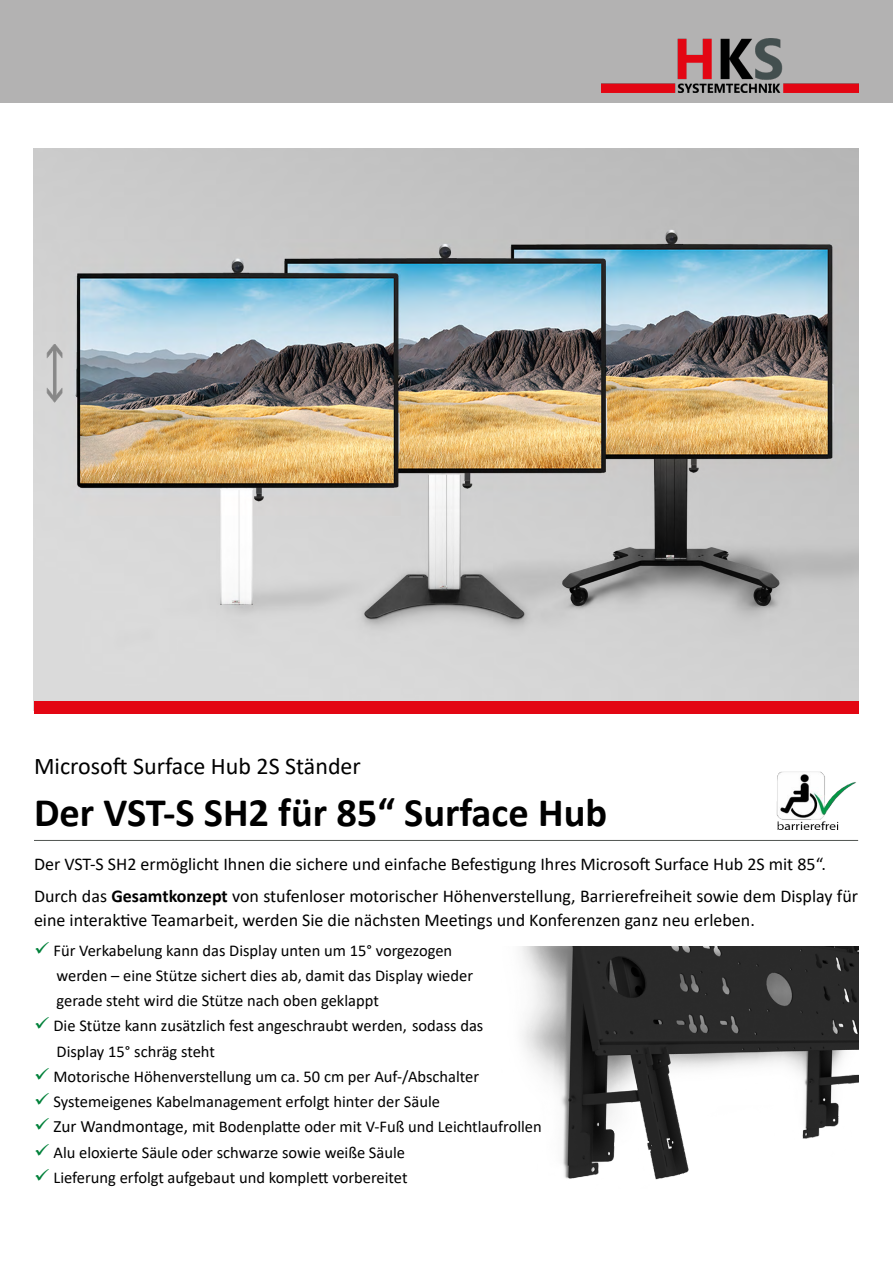
<style>
.page{position:relative;width:893px;height:1263px;background:#fff}
.page>*{position:absolute;margin:0;border:0;box-sizing:border-box;transform-origin:0 0}
.t1{font:700 40.5px "Calibri";color:#000}
.t2{font:24px "Calibri";color:#000}
.t3{font:18px/32.5px "Calibri";color:#000}
.t4{font:16.5px/25.2px "Calibri";color:#000}
.s1{font-weight:700}
.s2{color:#00813a}
.s3{font-size:17.25px}
</style>
<div class="page">
<div style="left:0;top:0;width:893px;height:102px;background:#b3b2b2"></div>
<svg style="left:847px;top:92px;width:12px;height:1px"></svg>
<hr style="left:34px;top:840px;width:824px;height:1px;background:#4f5350">
<img style="left:776px;top:771px;width:80px;height:59px">
<img style="left:521px;top:946px;width:338px;height:234px">
<img style="left:34px;top:149px;width:825px;height:552px">
<img style="left:47px;top:344px;width:15px;height:58px">
<img style="left:602px;top:39px;width:257px;height:53px">
<div style="left:34px;top:701px;width:825px;height:12px;background:#e30613"></div>
<h2 class="t2" style="left:34px;top:749px;width:328px">Microsoft Surface Hub 2S Ständer</h2>
<h1 class="t1" style="left:34px;top:784px;width:575px">Der VST-S SH2 für 85“ Surface Hub</h1>
<p class="t3" style="left:34px;top:847px;width:826px">Der VST-S SH2 ermöglicht Ihnen die sichere und einfache Befestigung Ihres Microsoft Surface Hub 2S mit 85“.<br>Durch das <span class="s1">Gesamtkonzept</span> von stufenloser motorischer Höhenverstellung, Barrierefreiheit sowie dem Display für</p>
<p class="t3" style="left:34px;top:903px;width:722px">eine interaktive Teamarbeit, werden Sie die nächsten Meetings und Konferenzen ganz neu erleben.</p>
<p class="t4" style="left:57px;top:937px;width:418px;text-indent:-23px"><span class="s2">✓</span> Für Verkabelung kann das Display unten um 15° vorgezogen werden – eine Stütze sichert dies ab, damit das Display wieder gerade steht wird die Stütze nach oben geklappt</p>
<p class="t4" style="left:57px;top:1013px;width:428px;text-indent:-23px"><span class="s2">✓</span> Die Stütze kann zusätzlich fest angeschraubt werden, sodass das<br>Display 15° schräg steht</p>
<p class="t4" style="left:34px;top:1063px;width:447px"><span class="s2">✓</span> Motorische Höhenverstellung um ca. 50 cm per Auf-/Abschalter</p>
<p class="t4" style="left:34px;top:1089px;width:408px"><span class="s2">✓</span> Systemeigenes Kabelmanagement erfolgt hinter der Säule</p>
<p class="t4" style="left:34px;top:1114px;width:509px"><span class="s2">✓</span> <span class="s3">Zur Wandmontage, m</span>it Bodenplatte oder mit V-Fuß und Leichtlaufrollen</p>
<p class="t4" style="left:34px;top:1139px;width:373px"><span class="s2">✓</span> Alu eloxierte Säule oder schwarze sowie weiße Säule</p>
<p class="t4" style="left:34px;top:1164px;width:375px"><span class="s2">✓</span> Lieferung erfolgt aufgebaut und komplett vorbereitet</p>
</div>
